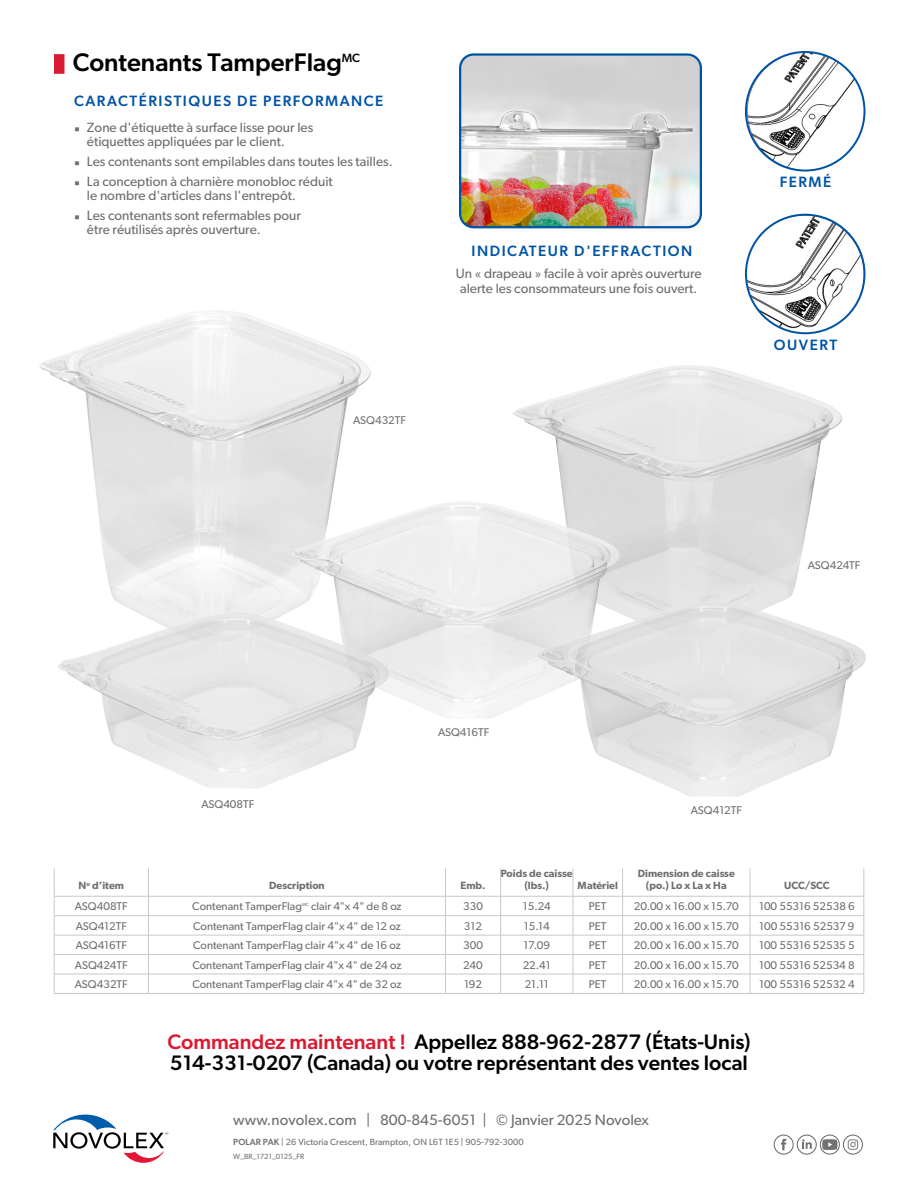
<style>
.page{position:relative;width:918px;height:1188px;background:#fff}
.page>*{position:absolute;margin:0;border:0;box-sizing:border-box;transform-origin:0 0}
.t1{font:500 25.5px "Gibson";color:#000}
.t2{font:500 21px/21px "Gibson";color:#000}
.t3{font:500 15px "Gibson";letter-spacing:.1em;color:#0054a6}
.t4{font:15px "Gibson";letter-spacing:.005em;color:#6d6e71}
.t5{font:13.5px/20.2px "Gibson";color:#6d6e71}
.t6{font:11.25px "Gibson";color:#6d6e71}
.t7{font:600 10.5px/12.6px "Gibson";color:#6d6e71;text-align:center}
.t8{font:9px "Gibson";letter-spacing:.01em;color:#6d6e71}
.t9{font:7.5px "Gibson";letter-spacing:.01em;color:#6d6e71}
.t10{font:4.5px "Gibson";color:#6d6e71}
.s1{color:#da1a32}
.s2{font-weight:500}
</style>
<div class="page">
<img style="left:39px;top:310px;width:332px;height:302px">
<img style="left:512px;top:365px;width:330px;height:236px">
<img style="left:288px;top:501px;width:332px;height:217px">
<img style="left:58px;top:612px;width:332px;height:177px">
<img style="left:461px;top:56px;width:239px;height:170px">
<div style="left:459px;top:53px;width:243px;height:175px;border:2px solid #0054a6;border-radius:14px"></div>
<div style="left:54px;top:54px;width:10px;height:20px;background:#da1a32"></div>
<hr style="left:573px;top:915px;width:50px;height:1px;background:#c7c8ca">
<hr style="left:573px;top:935px;width:50px;height:1px;background:#c7c8ca">
<hr style="left:573px;top:954px;width:50px;height:1px;background:#c7c8ca">
<hr style="left:573px;top:974px;width:50px;height:1px;background:#c7c8ca">
<hr style="left:573px;top:993px;width:50px;height:1px;background:#c7c8ca">
<hr style="left:623px;top:896px;width:127px;height:1px;background:#c7c8ca">
<hr style="left:750px;top:896px;width:114px;height:1px;background:#c7c8ca">
<hr style="left:501px;top:915px;width:72px;height:1px;background:#c7c8ca">
<hr style="left:501px;top:935px;width:72px;height:1px;background:#c7c8ca">
<hr style="left:501px;top:954px;width:72px;height:1px;background:#c7c8ca">
<hr style="left:750px;top:954px;width:114px;height:1px;background:#c7c8ca">
<hr style="left:501px;top:974px;width:72px;height:1px;background:#c7c8ca">
<hr style="left:750px;top:974px;width:114px;height:1px;background:#c7c8ca">
<hr style="left:501px;top:993px;width:72px;height:1px;background:#c7c8ca">
<hr style="left:750px;top:993px;width:114px;height:1px;background:#c7c8ca">
<hr style="left:149px;top:896px;width:297px;height:1px;background:#c7c8ca">
<hr style="left:446px;top:896px;width:55px;height:1px;background:#c7c8ca">
<hr style="left:501px;top:896px;width:72px;height:1px;background:#c7c8ca">
<hr style="left:149px;top:915px;width:297px;height:1px;background:#c7c8ca">
<hr style="left:446px;top:915px;width:55px;height:1px;background:#c7c8ca">
<hr style="left:623px;top:915px;width:127px;height:1px;background:#c7c8ca">
<hr style="left:149px;top:935px;width:297px;height:1px;background:#c7c8ca">
<hr style="left:446px;top:935px;width:55px;height:1px;background:#c7c8ca">
<hr style="left:623px;top:935px;width:127px;height:1px;background:#c7c8ca">
<hr style="left:149px;top:954px;width:297px;height:1px;background:#c7c8ca">
<hr style="left:446px;top:954px;width:55px;height:1px;background:#c7c8ca">
<hr style="left:623px;top:954px;width:127px;height:1px;background:#c7c8ca">
<hr style="left:149px;top:974px;width:297px;height:1px;background:#c7c8ca">
<hr style="left:446px;top:974px;width:55px;height:1px;background:#c7c8ca">
<svg style="left:445px;top:868px;width:1px;height:125px"></svg>
<hr style="left:623px;top:974px;width:127px;height:1px;background:#c7c8ca">
<hr style="left:149px;top:993px;width:297px;height:1px;background:#c7c8ca">
<hr style="left:446px;top:993px;width:55px;height:1px;background:#c7c8ca">
<hr style="left:623px;top:993px;width:127px;height:1px;background:#c7c8ca">
<svg style="left:622px;top:868px;width:1px;height:125px"></svg>
<svg style="left:500px;top:868px;width:1px;height:125px"></svg>
<hr style="left:54px;top:915px;width:95px;height:1px;background:#c7c8ca">
<hr style="left:54px;top:935px;width:95px;height:1px;background:#c7c8ca">
<hr style="left:54px;top:954px;width:95px;height:1px;background:#c7c8ca">
<hr style="left:54px;top:974px;width:95px;height:1px;background:#c7c8ca">
<svg style="left:148px;top:868px;width:1px;height:125px"></svg>
<hr style="left:54px;top:993px;width:95px;height:1px;background:#c7c8ca">
<hr style="left:750px;top:915px;width:114px;height:1px;background:#c7c8ca">
<hr style="left:750px;top:935px;width:114px;height:1px;background:#c7c8ca">
<svg style="left:750px;top:868px;width:1px;height:125px"></svg>
<svg style="left:573px;top:868px;width:1px;height:125px"></svg>
<hr style="left:54px;top:896px;width:95px;height:1px;background:#c7c8ca">
<svg style="left:54px;top:868px;width:1px;height:125px"></svg>
<hr style="left:573px;top:896px;width:50px;height:1px;background:#c7c8ca">
<svg style="left:864px;top:869px;width:1px;height:124px"></svg>
<img style="left:746px;top:52px;width:119px;height:119px;border-radius:59px">
<div style="left:745px;top:51px;width:121px;height:121px;border:2px solid #0054a6;border-radius:50%"></div>
<img style="left:746px;top:215px;width:119px;height:118px;border-radius:59px">
<div style="left:745px;top:214px;width:121px;height:120px;border:2px solid #0054a6;border-radius:50%"></div>
<img style="left:536px;top:601px;width:330px;height:196px">
<svg style="left:53px;top:1115px;width:115px;height:48px"></svg>
<div style="left:820px;top:1135px;width:20px;height:19px;border:1px solid #666;border-radius:10px"></div>
<svg style="left:822px;top:1139px;width:15px;height:11px"></svg>
<div style="left:797px;top:1135px;width:20px;height:19px;border:1px solid #666;border-radius:10px"></div>
<svg style="left:802px;top:1139px;width:10px;height:10px"></svg>
<div style="left:774px;top:1135px;width:20px;height:19px;border:1px solid #666;border-radius:50%"></div>
<svg style="left:781px;top:1139px;width:5px;height:11px"></svg>
<div style="left:843px;top:1135px;width:20px;height:19px;border:1px solid #666;border-radius:50%"></div>
<svg style="left:848px;top:1139px;width:10px;height:11px"></svg>
<h1 class="t1" style="left:73px;top:47px;width:289px">Contenants TamperFlag<sup>MC</sup></h1>
<h3 class="t3" style="left:74px;top:91px;width:311px">CARACTÉRISTIQUES DE PERFORMANCE</h3>
<p class="t5" style="left:87px;top:121px;width:228px;line-height:13.5px;text-indent:-14px">◾ Zone d'étiquette à surface lisse pour les étiquettes appliquées par le client.</p>
<p class="t5" style="left:73px;top:151px;width:321px">◾ Les contenants sont empilables dans toutes les tailles. ◾ La conception à charnière monobloc réduit</p>
<p class="t5" style="left:73px;top:185px;width:229px;text-indent:14px">le nombre d'articles dans l'entrepôt. ◾ Les contenants sont refermables pour</p>
<p class="t5" style="left:87px;top:219px;width:175px">être réutilisés après ouverture.</p>
<p class="t6" style="left:353px;top:413px;width:54px">ASQ432TF</p>
<h3 class="t3" style="left:472px;top:242px;width:222px">INDICATEUR D'EFFRACTION</h3>
<p class="t5" style="left:456px;top:266px;width:247px;line-height:15px;text-align:center">Un « drapeau » facile à voir après ouverture alerte les consommateurs une fois ouvert.</p>
<h3 class="t3" style="left:780px;top:172px;width:53px">FERMÉ</h3>
<h3 class="t3" style="left:774px;top:335px;width:65px">OUVERT</h3>
<p class="t6" style="left:808px;top:559px;width:54px">ASQ424TF</p>
<p class="t6" style="left:201px;top:797px;width:54px">ASQ408TF</p>
<p class="t6" style="left:438px;top:725px;width:53px">ASQ416TF</p>
<p class="t6" style="left:691px;top:804px;width:53px">ASQ412TF</p>
<p class="t7" style="left:79px;top:879px;width:47px">N<sup>o</sup> d’item</p>
<p class="t7" style="left:269px;top:879px;width:57px">Description</p>
<p class="t7" style="left:461px;top:879px;width:26px">Emb.</p>
<p class="t7" style="left:501px;top:867px;width:73px">Poids de caisse (lbs.)</p>
<p class="t7" style="left:578px;top:879px;width:42px">Matériel</p>
<p class="t7" style="left:638px;top:867px;width:99px">Dimension de caisse (po.) Lo x La x Ha</p>
<p class="t7" style="left:784px;top:879px;width:47px">UCC/SCC</p>
<p class="t6" style="left:75px;top:900px;width:54px">ASQ408TF</p>
<p class="t6" style="left:192px;top:900px;width:111px">Contenant TamperFlag</p>
<p class="t10" style="left:302px;top:902px;width:8px">MC</p>
<p class="t6" style="left:311px;top:900px;width:92px">clair 4"x 4" de 8 oz</p>
<p class="t6" style="left:463px;top:900px;width:21px">330</p>
<p class="t6" style="left:523px;top:900px;width:29px">15.24</p>
<p class="t6" style="left:589px;top:900px;width:19px">PET</p>
<p class="t6" style="left:634px;top:900px;width:106px">20.00 x 16.00 x 15.70</p>
<p class="t6" style="left:759px;top:900px;width:97px">100 55316 52538 6</p>
<p class="t6" style="left:76px;top:919px;width:53px">ASQ412TF</p>
<p class="t6" style="left:193px;top:919px;width:209px">Contenant TamperFlag clair 4"x 4" de 12 oz</p>
<p class="t6" style="left:464px;top:919px;width:20px">312</p>
<p class="t6" style="left:524px;top:919px;width:27px">15.14</p>
<p class="t6" style="left:589px;top:919px;width:19px">PET</p>
<p class="t6" style="left:634px;top:919px;width:106px">20.00 x 16.00 x 15.70</p>
<p class="t6" style="left:759px;top:919px;width:97px">100 55316 52537 9</p>
<p class="t6" style="left:76px;top:939px;width:53px">ASQ416TF</p>
<p class="t6" style="left:193px;top:939px;width:209px">Contenant TamperFlag clair 4"x 4" de 16 oz</p>
<p class="t6" style="left:463px;top:939px;width:21px">300</p>
<p class="t6" style="left:523px;top:939px;width:28px">17.09</p>
<p class="t6" style="left:589px;top:939px;width:19px">PET</p>
<p class="t6" style="left:634px;top:939px;width:106px">20.00 x 16.00 x 15.70</p>
<p class="t6" style="left:759px;top:939px;width:97px">100 55316 52535 5</p>
<p class="t6" style="left:75px;top:958px;width:54px">ASQ424TF</p>
<p class="t6" style="left:192px;top:958px;width:211px">Contenant TamperFlag clair 4"x 4" de 24 oz</p>
<p class="t6" style="left:463px;top:958px;width:21px">240</p>
<p class="t6" style="left:523px;top:958px;width:30px">22.41</p>
<p class="t6" style="left:589px;top:958px;width:19px">PET</p>
<p class="t6" style="left:634px;top:958px;width:106px">20.00 x 16.00 x 15.70</p>
<p class="t6" style="left:759px;top:958px;width:97px">100 55316 52534 8</p>
<p class="t6" style="left:75px;top:978px;width:54px">ASQ432TF</p>
<p class="t6" style="left:192px;top:978px;width:211px">Contenant TamperFlag clair 4"x 4" de 32 oz</p>
<p class="t6" style="left:464px;top:978px;width:19px">192</p>
<p class="t6" style="left:525px;top:978px;width:26px">21.11</p>
<p class="t6" style="left:589px;top:978px;width:19px">PET</p>
<p class="t6" style="left:634px;top:978px;width:106px">20.00 x 16.00 x 15.70</p>
<p class="t6" style="left:759px;top:978px;width:97px">100 55316 52532 4</p>
<h2 class="t2" style="left:167px;top:1031px;width:585px"><span class="s1">Commandez maintenant !</span> Appellez 888-962-2877 (États-Unis)<br>514-331-0207 (Canada) ou votre représentant des ventes local</h2>
<h3 class="t4" style="left:233px;top:1111px;width:417px">www.novolex.com | 800-845-6051 | © Janvier 2025 Novolex</h3>
<p class="t8" style="left:233px;top:1137px;width:292px"><span class="s2">POLAR PAK</span> | 26 Victoria Crescent, Brampton, ON L6T 1E5 | 905-792-3000</p>
<p class="t9" style="left:233px;top:1152px;width:73px">W_BR_1721_0125_FR</p>
</div>
